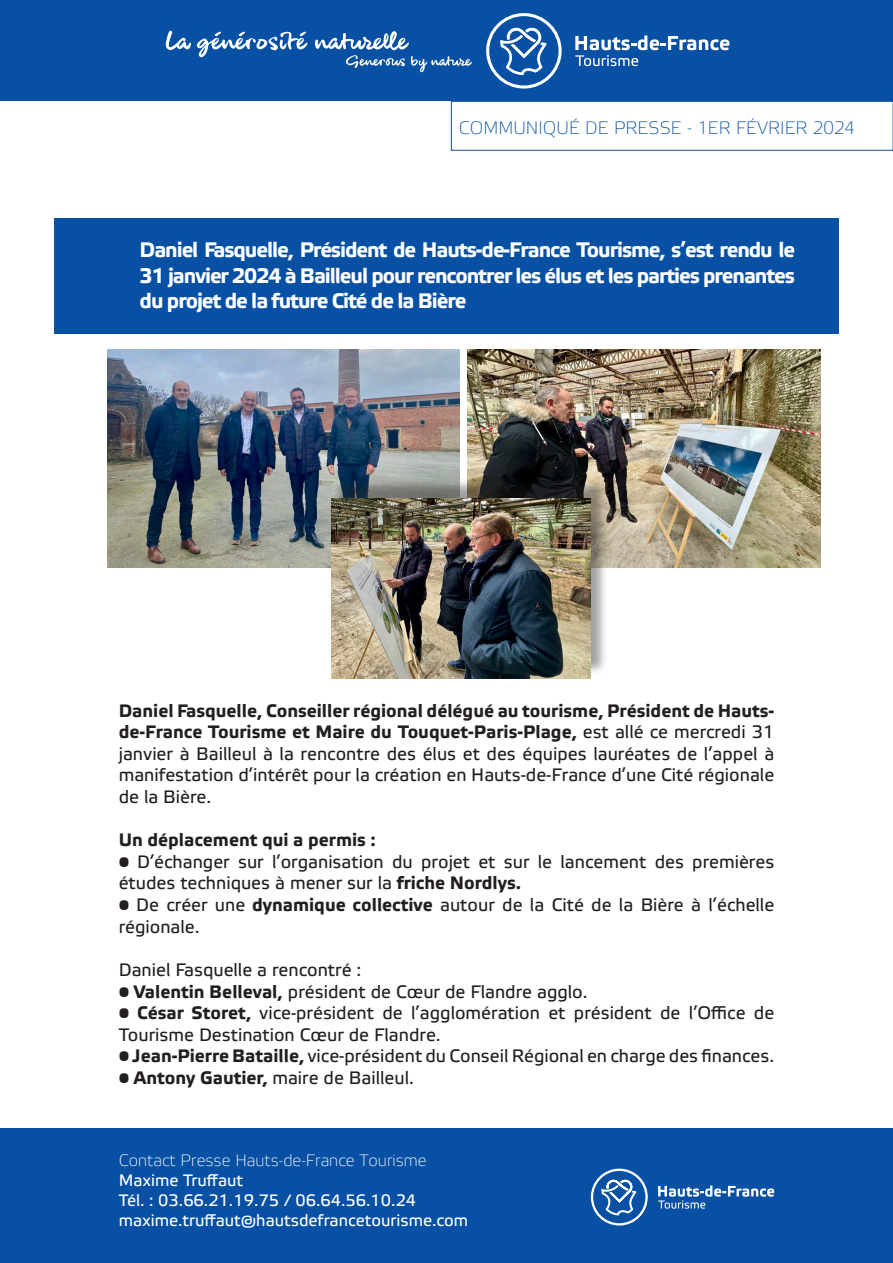
<style>
.page{position:relative;width:893px;height:1263px;background:#fff}
.page>*{position:absolute;margin:0;border:0;box-sizing:border-box;transform-origin:0 0}
.t1{font:700 21px/25.2px "Etelka Text Pro";letter-spacing:-.05em;color:#fff;text-align:justify}
.t2{font:18px/21.6px "Etelka Text Pro";color:#231f20}
.t3{font:18px "Etelka Thin Pro";color:#0850a3}
.t4{font:700 18px "Etelka Text Pro";color:#231f20}
.t5{font:16.5px "Etelka Text Pro";color:#fff}
.t6{font:16.5px "Etelka Thin Pro";color:#fff}
.s1{font-weight:700}
</style>
<div class="page">
<div style="left:0;top:1129px;width:893px;height:134px;background:#0850a3"></div>
<div style="left:0;top:0;width:893px;height:101px;background:#0850a3"></div>
<svg style="left:166px;top:31px;width:25px;height:19px"></svg>
<svg style="left:197px;top:32px;width:110px;height:25px"></svg>
<svg style="left:486px;top:13px;width:76px;height:76px"></svg>
<svg style="left:575px;top:35px;width:154px;height:31px"></svg>
<svg style="left:315px;top:31px;width:157px;height:41px"></svg>
<div style="left:54px;top:218px;width:785px;height:116px;background:#0850a3"></div>
<div style="left:451px;top:101px;width:442px;height:50px;border:1px solid #0850a3"></div>
<svg style="left:591px;top:1168px;width:183px;height:57px"></svg>
<img style="left:468px;top:349px;width:352px;height:218px">
<img style="left:107px;top:349px;width:353px;height:218px">
<div style="left:333px;top:479px;width:275px;height:196px;background:#231f20;opacity:.42"></div>
<img style="left:332px;top:499px;width:258px;height:179px">
<p class="t3" style="left:459px;top:118px;width:398px">COMMUNIQUÉ DE PRESSE - 1ER FÉVRIER 2024</p>
<p class="t1" style="left:140px;top:239px;width:657px">Daniel Fasquelle, Président de Hauts-de-France Tourisme, s’est rendu le 31 janvier 2024 à Bailleul pour rencontrer les élus et les parties prenantes du projet de la future Cité de la Bière</p>
<p class="t2" style="left:119px;top:701px;width:657px;text-align:justify"><span class="s1">Daniel Fasquelle, Conseiller régional délégué au tourisme, Président de Hauts&shy;de-France Tourisme et Maire du Touquet-Paris-Plage,</span> est allé ce mercredi 31 janvier à Bailleul à la rencontre des élus et des équipes lauréates de l’appel à manifestation d’intérêt pour la création en Hauts-de-France d’une Cité régionale de la Bière.</p>
<p class="t4" style="left:119px;top:830px;width:259px">Un déplacement qui a permis :</p>
<p class="t2" style="left:119px;top:852px;width:657px"><span class="s1">•</span> D’échanger sur l’organisation du projet et sur le lancement des premières études techniques à mener sur la <span class="s1">friche Nordlys.</span></p>
<p class="t2" style="left:119px;top:895px;width:657px"><span class="s1">•</span> De créer une <span class="s1">dynamique collective</span> autour de la Cité de la Bière à l’échelle régionale.</p>
<p class="t2" style="left:119px;top:960px;width:244px">Daniel Fasquelle a rencontré :</p>
<p class="t2" style="left:119px;top:981px;width:470px"><span class="s1">• Valentin Belleval,</span> président de Cœur de Flandre agglo.</p>
<p class="t2" style="left:119px;top:1003px;width:657px"><span class="s1">• César Storet,</span> vice-président de l’agglomération et président de l’Office de<br>Tourisme Destination Cœur de Flandre.</p>
<p class="t2" style="left:119px;top:1046px;width:657px"><span class="s1">• Jean-Pierre Bataille,</span> vice-président du Conseil Régional en charge des finances.</p>
<p class="t2" style="left:119px;top:1068px;width:297px"><span class="s1">• Antony Gautier,</span> maire de Bailleul.</p>
<p class="t6" style="left:119px;top:1152px;width:309px">Contact Presse Hauts-de-France Tourisme</p>
<p class="t5" style="left:119px;top:1172px;width:126px">Maxime Truffaut</p>
<p class="t5" style="left:119px;top:1191px;width:299px">Tél. : 03.66.21.19.75 / 06.64.56.10.24</p>
<p class="t5" style="left:119px;top:1211px;width:351px">maxime.truffaut@hautsdefrancetourisme.com</p>
</div>
